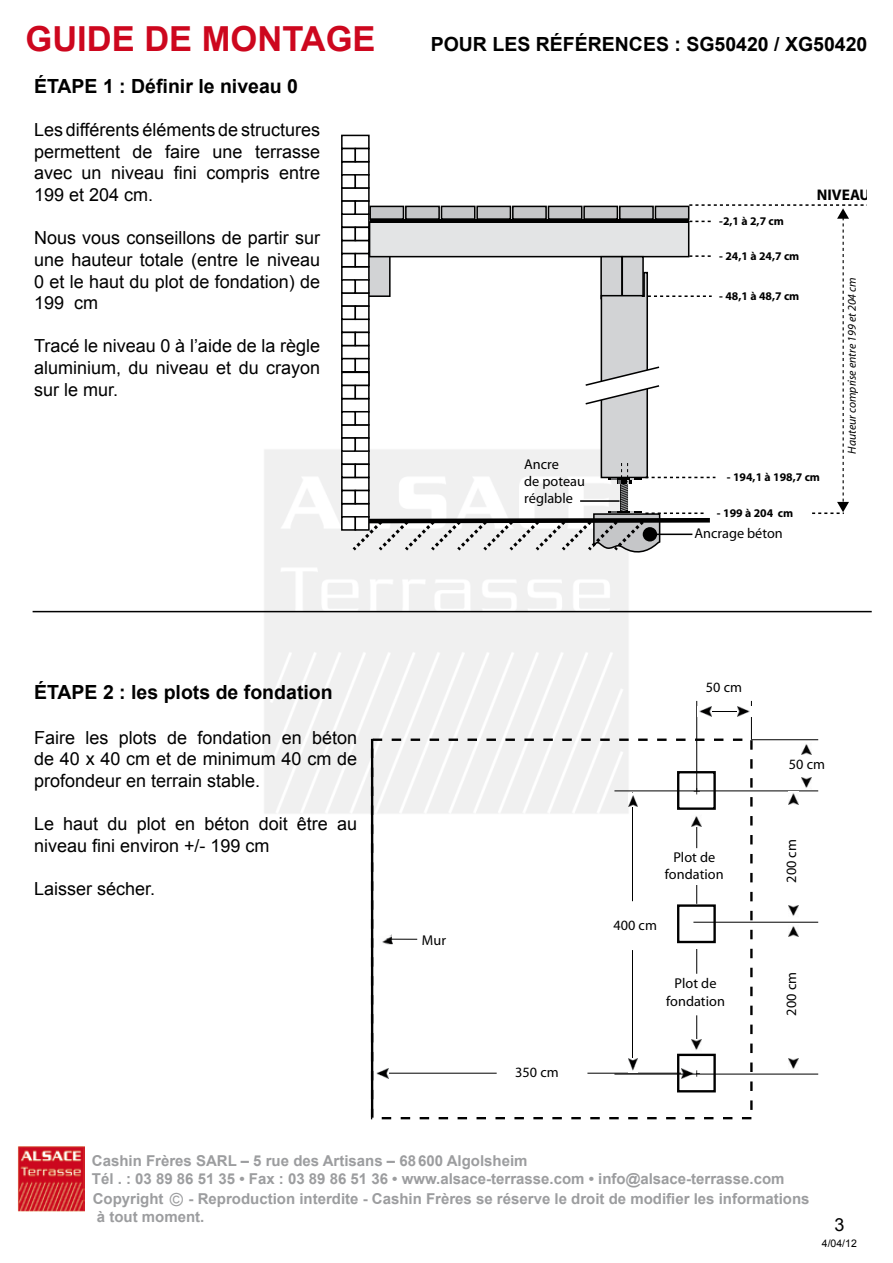
<style>
.page{position:relative;width:893px;height:1263px;background:#fff}
.page>*{position:absolute;margin:0;border:0;box-sizing:border-box;transform-origin:0 0}
.t1{font:700 34.5px "Arial";color:#cd071e}
.t2{font:700 19.5px "Arial";color:#000}
.t3{font:18px/21.6px "Arial";color:#000;text-align:justify}
.t4{font:18px "Arial";color:#9c9d9f}
.t5{font:700 15.45px "Myriad";color:#000}
.t6{font:700 15px/18px "Arial";color:#9c9d9f}
.t7{font:14.25px/17.1px "Myriad";letter-spacing:.005em;color:#000;text-align:center}
.t8{font:700 11.7px "Myriad";color:#000}
.t9{font:italic 11.7px "Myriad";color:#000}
.t10{font:10.5px "Arial";color:#000}
</style>
<div class="page">
<img style="left:258px;top:450px;width:377px;height:369px">
<img style="left:17px;top:1146px;width:67px;height:66px">
<div style="left:341px;top:135px;width:29px;height:14px;border:2px solid #000"></div>
<div style="left:341px;top:161px;width:29px;height:15px;border:2px solid #000"></div>
<div style="left:341px;top:148px;width:15px;height:14px;border:2px solid #000"></div>
<div style="left:354px;top:148px;width:16px;height:14px;border:2px solid #000"></div>
<div style="left:341px;top:187px;width:29px;height:15px;border:2px solid #000"></div>
<div style="left:341px;top:174px;width:15px;height:15px;border:2px solid #000"></div>
<div style="left:354px;top:174px;width:16px;height:15px;border:2px solid #000"></div>
<div style="left:341px;top:213px;width:29px;height:15px;border:2px solid #000"></div>
<div style="left:341px;top:200px;width:15px;height:15px;border:2px solid #000"></div>
<div style="left:354px;top:200px;width:16px;height:15px;border:2px solid #000"></div>
<div style="left:341px;top:240px;width:29px;height:14px;border:2px solid #000"></div>
<div style="left:341px;top:227px;width:15px;height:14px;border:2px solid #000"></div>
<div style="left:341px;top:266px;width:29px;height:15px;border:2px solid #000"></div>
<div style="left:341px;top:253px;width:15px;height:14px;border:2px solid #000"></div>
<div style="left:341px;top:292px;width:29px;height:15px;border:2px solid #000"></div>
<div style="left:341px;top:279px;width:15px;height:15px;border:2px solid #000"></div>
<div style="left:341px;top:318px;width:29px;height:15px;border:2px solid #000"></div>
<div style="left:341px;top:305px;width:15px;height:15px;border:2px solid #000"></div>
<div style="left:341px;top:345px;width:29px;height:14px;border:2px solid #000"></div>
<div style="left:341px;top:332px;width:15px;height:14px;border:2px solid #000"></div>
<div style="left:341px;top:358px;width:15px;height:15px;border:2px solid #000"></div>
<div style="left:341px;top:372px;width:29px;height:14px;border:2px solid #000"></div>
<div style="left:341px;top:398px;width:29px;height:14px;border:2px solid #000"></div>
<div style="left:341px;top:385px;width:15px;height:14px;border:2px solid #000"></div>
<div style="left:341px;top:424px;width:29px;height:15px;border:2px solid #000"></div>
<div style="left:341px;top:411px;width:15px;height:15px;border:2px solid #000"></div>
<div style="left:342px;top:451px;width:27px;height:13px;background:#fff"></div>
<div style="left:341px;top:450px;width:29px;height:15px;border:2px solid #000"></div>
<div style="left:341px;top:437px;width:15px;height:15px;border:2px solid #000"></div>
<div style="left:342px;top:477px;width:27px;height:13px;background:#fff"></div>
<div style="left:341px;top:477px;width:29px;height:14px;border:2px solid #000"></div>
<div style="left:342px;top:464px;width:13px;height:13px;background:#fff"></div>
<div style="left:341px;top:463px;width:15px;height:15px;border:2px solid #000"></div>
<div style="left:342px;top:504px;width:27px;height:13px;background:#fff"></div>
<div style="left:341px;top:503px;width:29px;height:15px;border:2px solid #000"></div>
<div style="left:342px;top:490px;width:13px;height:14px;background:#fff"></div>
<div style="left:341px;top:490px;width:15px;height:14px;border:2px solid #000"></div>
<div style="left:342px;top:517px;width:13px;height:13px;background:#fff"></div>
<div style="left:341px;top:516px;width:15px;height:15px;border:2px solid #000"></div>
<svg style="left:349px;top:204px;width:518px;height:351px"></svg>
<hr style="left:33px;top:611px;width:839px;height:1px;background:#000">
<div style="left:371px;top:738px;width:382px;height:381px;border:2px dashed #000"></div>
<hr style="left:614px;top:791px;width:204px;height:1px;background:#000">
<hr style="left:387px;top:1073px;width:110px;height:1px;background:#000">
<hr style="left:587px;top:1073px;width:109px;height:1px;background:#000">
<hr style="left:751px;top:739px;width:67px;height:1px;background:#000">
<hr style="left:696px;top:701px;width:1px;height:90px;background:#000">
<svg style="left:696px;top:949px;width:1px;height:25px"></svg>
<svg style="left:696px;top:885px;width:1px;height:19px"></svg>
<hr style="left:751px;top:701px;width:1px;height:39px;background:#000">
<svg style="left:694px;top:788px;width:6px;height:6px"></svg>
<svg style="left:682px;top:1069px;width:18px;height:9px"></svg>
<img style="left:376px;top:1069px;width:13px;height:9px">
<img style="left:382px;top:934px;width:11px;height:11px">
<hr style="left:632px;top:950px;width:1px;height:110px;background:#000">
<hr style="left:632px;top:792px;width:1px;height:109px;background:#000">
<img style="left:628px;top:793px;width:10px;height:14px">
<svg style="left:699px;top:707px;width:51px;height:10px"></svg>
<svg style="left:801px;top:744px;width:10px;height:10px"></svg>
<hr style="left:614px;top:1074px;width:204px;height:1px;background:#000">
<hr style="left:693px;top:922px;width:125px;height:1px;background:#000">
<svg style="left:788px;top:1058px;width:10px;height:11px"></svg>
<svg style="left:788px;top:926px;width:10px;height:11px"></svg>
<svg style="left:788px;top:906px;width:10px;height:10px"></svg>
<svg style="left:788px;top:778px;width:23px;height:26px"></svg>
<svg style="left:692px;top:1015px;width:9px;height:35px"></svg>
<svg style="left:692px;top:816px;width:10px;height:32px"></svg>
<img style="left:628px;top:1058px;width:10px;height:13px">
<hr style="left:387px;top:939px;width:30px;height:1px;background:#000">
<div style="left:677px;top:771px;width:39px;height:39px;border:2px solid #000"></div>
<div style="left:677px;top:1054px;width:39px;height:38px;border:2px solid #000"></div>
<div style="left:677px;top:904px;width:39px;height:39px;border:2px solid #000"></div>
<h1 class="t1" style="left:26px;top:16px;width:352px">GUIDE DE MONTAGE</h1>
<p class="t2" style="left:431px;top:31px;width:438px">POUR LES RÉFÉRENCES : SG50420 / XG50420</p>
<p class="t2" style="left:34px;top:73px;width:38px">ÉTAPE</p>
<p class="t2" style="left:103px;top:73px;width:197px">1 : Définir le niveau 0</p>
<p class="t3" style="left:34px;top:119px;width:288px">Les différents éléments de structures permettent de faire une terrasse avec un niveau fini compris entre 199 et 204 cm.</p>
<p class="t3" style="left:34px;top:227px;width:288px">Nous vous conseillons de partir sur une hauteur totale (entre le niveau 0 et le haut du plot de fondation) de 199 cm</p>
<p class="t3" style="left:34px;top:335px;width:288px">Tracé le niveau 0 à l’aide de la règle aluminium, du niveau et du crayon sur le mur.</p>
<p class="t2" style="left:34px;top:679px;width:38px">ÉTAPE</p>
<p class="t2" style="left:103px;top:679px;width:231px">2 : les plots de fondation</p>
<p class="t3" style="left:34px;top:727px;width:325px">Faire les plots de fondation en béton de 40 x 40 cm et de minimum 40 cm de profondeur en terrain stable.</p>
<p class="t3" style="left:34px;top:813px;width:325px">Le haut du plot en béton doit être au niveau fini environ +/- 199 cm</p>
<p class="t3" style="left:34px;top:878px;width:123px">Laisser sécher.</p>
<p class="t7" style="left:422px;top:932px;width:26px">Mur</p>
<p class="t7" style="left:524px;top:456px;width:62px;text-align:left">Ancre<br>de poteau réglable</p>
<p class="t8" style="left:719px;top:215px;width:66px">-2,1 à 2,7 cm</p>
<p class="t8" style="left:719px;top:250px;width:82px">- 24,1 à 24,7 cm</p>
<p class="t8" style="left:719px;top:290px;width:82px">- 48,1 à 48,7 cm</p>
<p class="t5" style="left:817px;top:187px;width:66px">NIVEAU 0</p>
<p class="t9" style="left:846px;top:454px;width:178px;rotate:-90deg">Hauteur comprise entre 199 et 204 cm</p>
<p class="t8" style="left:727px;top:471px;width:95px">- 194,1 à 198,7 cm</p>
<p class="t8" style="left:717px;top:507px;width:78px">- 199 à 204 cm</p>
<p class="t7" style="left:695px;top:525px;width:90px">Ancrage béton</p>
<p class="t7" style="left:515px;top:1064px;width:45px">350 cm</p>
<p class="t7" style="left:706px;top:680px;width:38px">50 cm</p>
<p class="t7" style="left:789px;top:756px;width:38px">50 cm</p>
<p class="t7" style="left:665px;top:849px;width:60px">Plot de fondation</p>
<p class="t7" style="left:613px;top:917px;width:45px">400 cm</p>
<p class="t7" style="left:783px;top:883px;width:45px;rotate:-90deg">200 cm</p>
<p class="t7" style="left:666px;top:976px;width:60px">Plot de fondation</p>
<p class="t7" style="left:783px;top:1015px;width:45px;rotate:-90deg">200 cm</p>
<p class="t6" style="left:92px;top:1152px;width:694px">Cashin Frères SARL – 5 rue des Artisans – 68600 Algolsheim<br>Tél . : 03 89 86 51 35 • Fax : 03 89 86 51 36 • www.alsace-terrasse.com • info@alsace-terrasse.com</p>
<p class="t6" style="left:93px;top:1190px;width:72px">Copyright</p>
<p class="t6" style="left:97px;top:1190px;width:714px;text-indent:92px">- Reproduction interdite - Cashin Frères se réserve le droit de modifier les informations à tout moment.</p>
<p class="t4" style="left:170px;top:1188px;width:15px">©</p>
<p class="t3" style="left:834px;top:1213px;width:12px">3</p>
<p class="t10" style="left:822px;top:1236px;width:37px">4/04/12</p>
</div>
